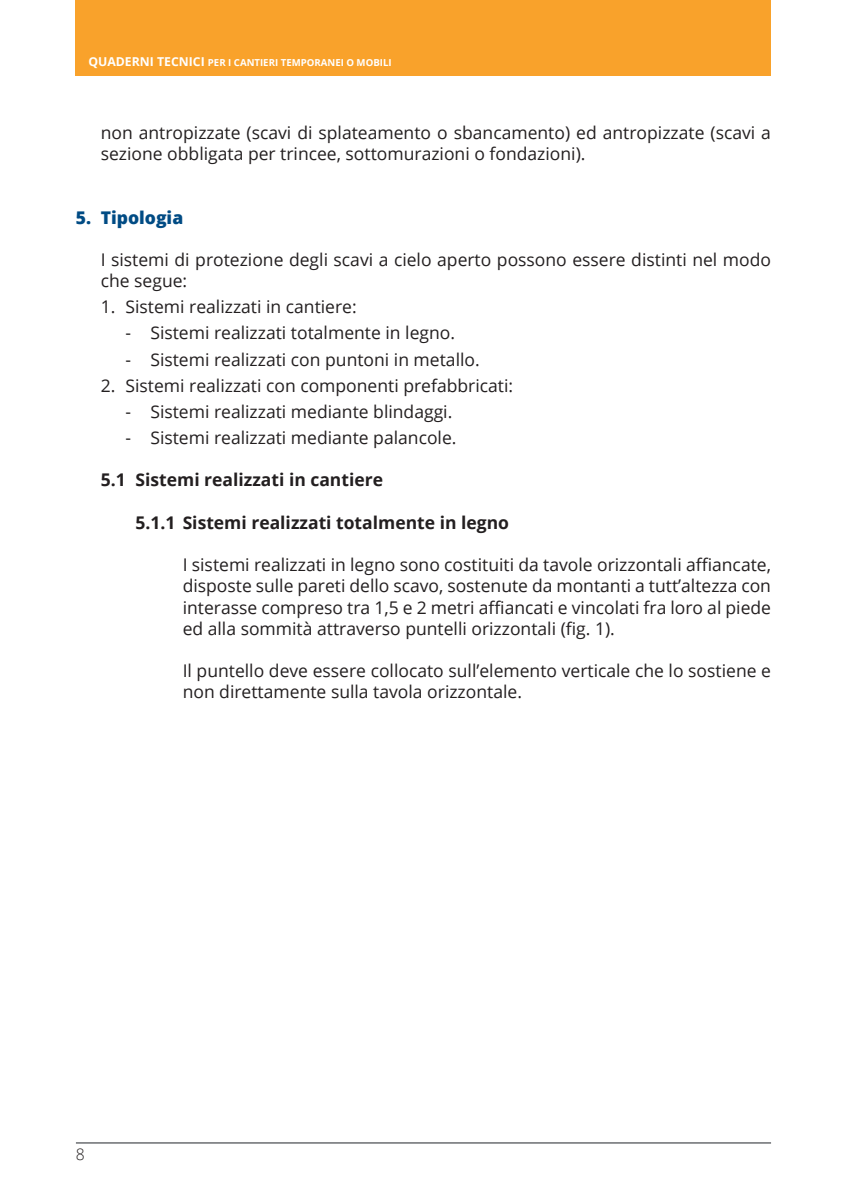
<style>
.page{position:relative;width:847px;height:1194px;background:#fff}
.page>*{position:absolute;margin:0;border:0;box-sizing:border-box;transform-origin:0 0}
.t1{font:17.5px/21.2px "Open Sans";color:#231f20}
.t2{font:700 17.5px "Open Sans";color:#231f20}
.t3{font:800 17.5px "Open Sans";color:#004b84}
.t4{font:300 15.75px "Open Sans";color:#231f20}
.t5{font:700 9.62px "Open Sans";color:#fff}
.s1{font-size:12.25px}
</style>
<div class="page">
<div style="left:76px;top:0;width:694px;height:76px;background:#f9a22b"></div>
<hr style="left:76px;top:1142px;width:694px;height:1px;background:#808285">
<p class="t5" style="left:88px;top:56px;width:305px"><span class="s1">QUADERNI TECNICI</span> PER I CANTIERI TEMPORANEI O MOBILI</p>
<p class="t1" style="left:101px;top:121px;width:671px">non antropizzate (scavi di splateamento o sbancamento) ed antropizzate (scavi a sezione obbligata per trincee, sottomurazioni o fondazioni).</p>
<p class="t3" style="left:76px;top:204px;width:109px">5. Tipologia</p>
<p class="t1" style="left:101px;top:249px;width:671px">I sistemi di protezione degli scavi a cielo aperto possono essere distinti nel modo che segue:</p>
<p class="t1" style="left:101px;top:296px;width:257px">1. Sistemi realizzati in cantiere:</p>
<p class="t1" style="left:125px;top:322px;width:331px">- Sistemi realizzati totalmente in legno.</p>
<p class="t1" style="left:125px;top:348px;width:355px">- Sistemi realizzati con puntoni in metallo.</p>
<p class="t1" style="left:101px;top:374px;width:414px">2. Sistemi realizzati con componenti prefabbricati:</p>
<p class="t1" style="left:125px;top:400px;width:328px">- Sistemi realizzati mediante blindaggi.</p>
<p class="t1" style="left:125px;top:426px;width:332px">- Sistemi realizzati mediante palancole.</p>
<p class="t2" style="left:101px;top:467px;width:284px">5.1 Sistemi realizzati in cantiere</p>
<p class="t2" style="left:135px;top:510px;width:375px">5.1.1 Sistemi realizzati totalmente in legno</p>
<p class="t1" style="left:183px;top:554px;width:589px;text-align:justify">I sistemi realizzati in legno sono costituiti da tavole orizzontali affiancate, disposte sulle pareti dello scavo, sostenute da montanti a tutt’altezza con interasse compreso tra 1,5 e 2 metri affiancati e vincolati fra loro al piede ed alla sommità attraverso puntelli orizzontali (fig. 1).</p>
<p class="t1" style="left:183px;top:659px;width:589px">I l puntello deve essere collocato sull’elemento verticale che lo sostiene e non direttamente sulla tavola orizzontale.</p>
<p class="t4" style="left:76px;top:1143px;width:10px">8</p>
</div>
